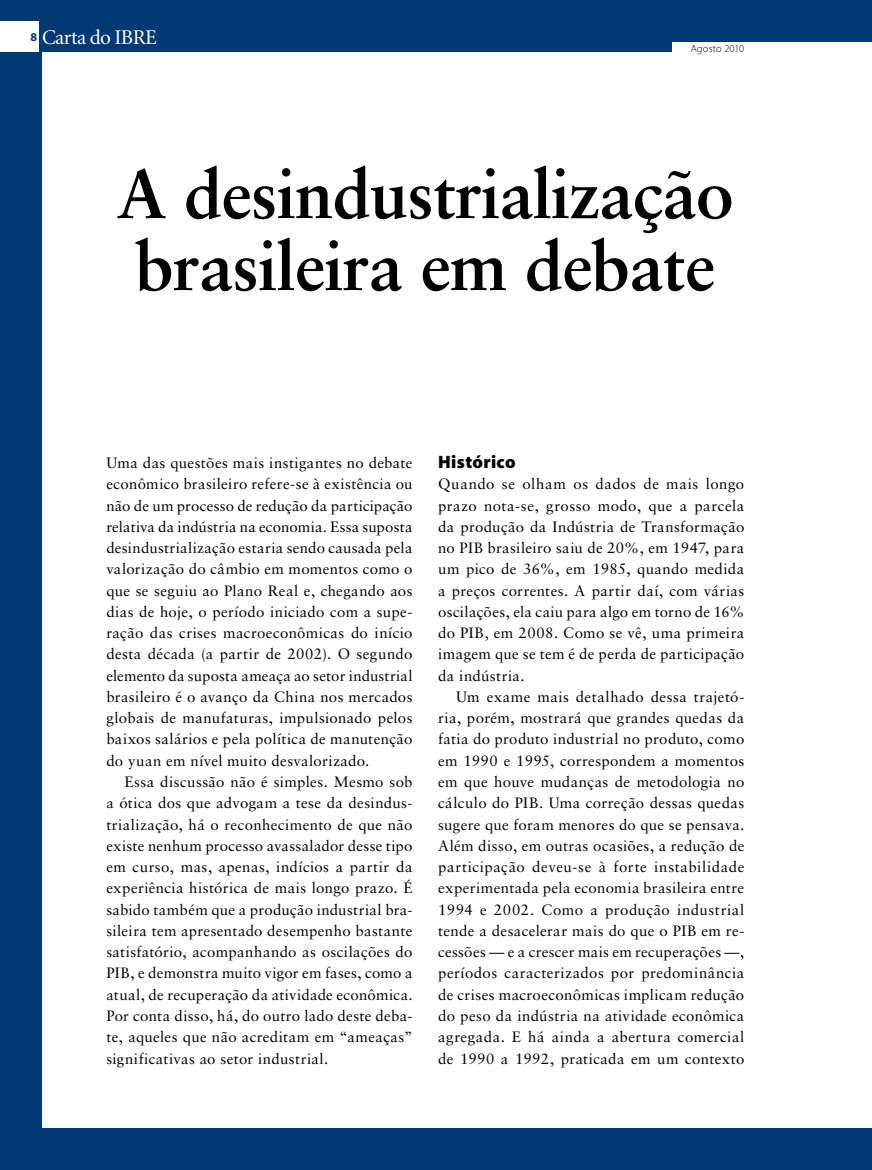
<style>
.page{position:relative;width:872px;height:1170px;background:#fff}
.page>*{position:absolute;margin:0;border:0;box-sizing:border-box;transform-origin:0 0}
.t1{font:700 69px/72px "Sabon";letter-spacing:-.015em;color:#000}
.t2{font:21px "Adobe Corp ID Minion Rg";letter-spacing:-.03em;color:#fff}
.t3{font:18px "Adobe Corp ID Myriad Bl";letter-spacing:.02em;color:#000}
.t4{font:15px/21.3px "Sabon";letter-spacing:.025em;color:#000;text-align:justify}
.t5{font:10.5px "Adobe Corp ID Myriad Lt";letter-spacing:.01em;color:#000}
</style>
<div class="page">
<div style="left:0;top:0;width:872px;height:1169px;background:#003974"></div>
<div style="left:43px;top:52px;width:829px;height:1075px;background:#fff"></div>
<div style="left:672px;top:42px;width:200px;height:16px;background:#fff"></div>
<div style="left:0;top:21px;width:38px;height:31px;background:#fff"></div>
<h2 class="t2" style="left:30px;top:27px;width:128px"><sup>8</sup> Carta do IBRE</h2>
<p class="t5" style="left:690px;top:43px;width:55px">Agosto 2010</p>
<h1 class="t1" style="left:117px;top:157px;width:619px">A desindustrialização brasileira em debate</h1>
<p class="t4" style="left:106px;top:452px;width:308px">Uma das questões mais instigantes no debate econômico brasileiro refere-se à existência ou não de um processo de redução da participação relativa da indústria na economia. Essa suposta desindustrialização estaria sendo causada pela valorização do câmbio em momentos como o que se seguiu ao Plano Real e, chegando aos dias de hoje, o período iniciado com a supe&shy;ração das crises macroeconômicas do início desta década (a partir de 2002). O segundo elemento da suposta ameaça ao setor industrial brasileiro é o avanço da China nos mercados globais de manufaturas, impulsionado pelos baixos salários e pela política de manutenção do yuan em nível muito desvalorizado.</p>
<p class="t4" style="left:106px;top:771px;width:308px;text-indent:18px">Essa discussão não é simples. Mesmo sob a ótica dos que advogam a tese da desindus&shy;trialização, há o reconhecimento de que não existe nenhum processo avassalador desse tipo em curso, mas, apenas, indícios a partir da experiência histórica de mais longo prazo. É sabido também que a produção industrial bra&shy;sileira tem apresentado desempenho bastante satisfatório, acompanhando as oscilações do PIB, e demonstra muito vigor em fases, como a atual, de recuperação da atividade econômica.<br>Por conta disso, há, do outro lado deste deba&shy;te, aqueles que não acreditam em “ameaças” significativas ao setor industrial.</p>
<p class="t3" style="left:438px;top:452px;width:79px">Histórico</p>
<p class="t4" style="left:438px;top:473px;width:308px">Quando se olham os dados de mais longo prazo nota-se, grosso modo, que a parcela da produção da Indústria de Transformação no PIB brasileiro saiu de 20%, em 1947, para um pico de 36%, em 1985, quando medida a preços correntes. A partir daí, com várias oscilações, ela caiu para algo em torno de 16% do PIB, em 2008. Como se vê, uma primeira imagem que se tem é de perda de participação da indústria.</p>
<p class="t4" style="left:438px;top:686px;width:308px;text-indent:18px">Um exame mais detalhado dessa trajetó&shy;ria, porém, mostrará que grandes quedas da fatia do produto industrial no produto, como em 1990 e 1995, correspondem a momentos em que houve mudanças de metodologia no cálculo do PIB. Uma correção dessas quedas sugere que foram menores do que se pensava.<br>Além disso, em outras ocasiões, a redução de participação deveu-se à forte instabilidade experimentada pela economia brasileira entre 1994 e 2002. Como a produção industrial tende a desacelerar mais do que o PIB em re&shy;cessões — e a crescer mais em recuperações —, períodos caracterizados por predominância de crises macroeconômicas implicam redução do peso da indústria na atividade econômica agregada. E há ainda a abertura comercial de 1990 a 1992, praticada em um contexto</p>
</div>
